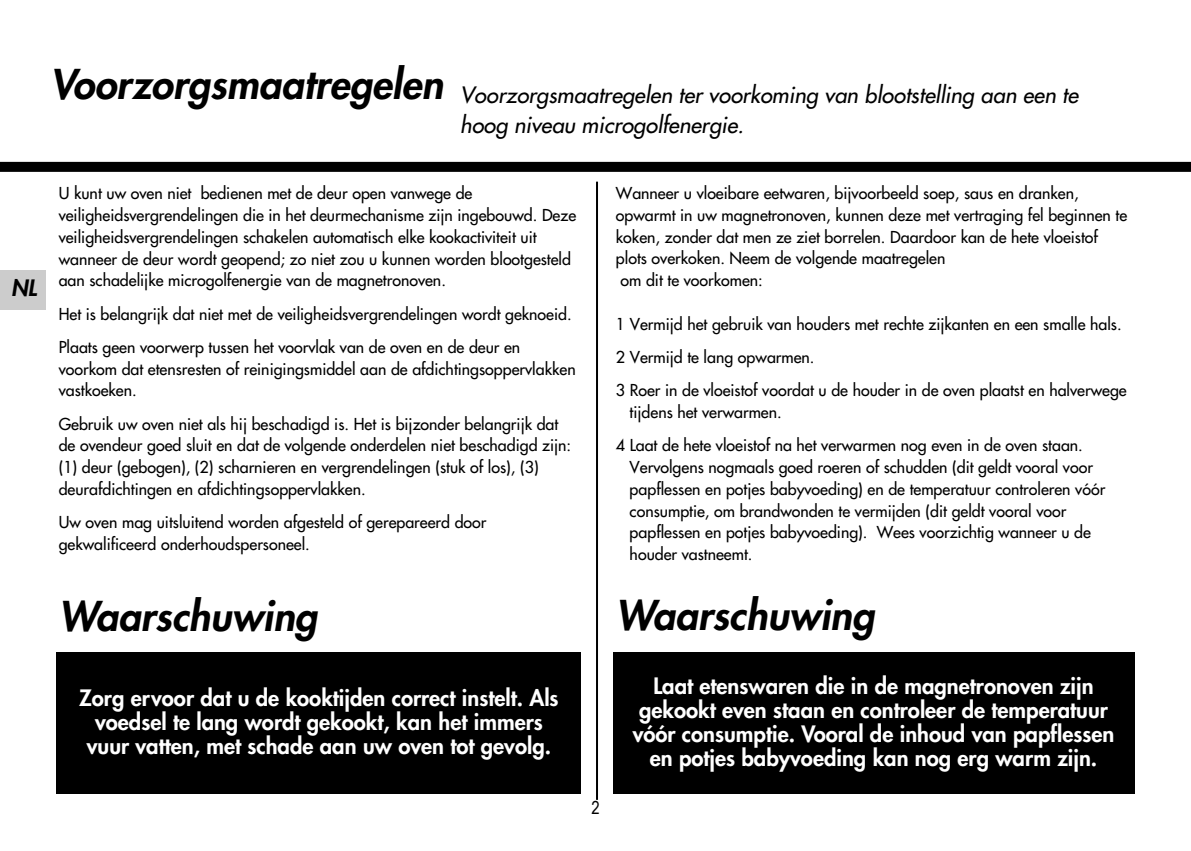
<style>
.page{position:relative;width:1191px;height:851px;background:#fff}
.page>*{position:absolute;margin:0;border:0;box-sizing:border-box;transform-origin:0 0}
.t1{font:italic 800 40px "Futura";color:#000}
.t2{font:800 22px/24px "Futura";color:#fff;text-align:center}
.t3{font:italic 22px/30px "Futura";color:#000}
.t4{font:italic 800 22px "Futura";color:#000}
.t5{font:18px "Arial Narrow";color:#000}
.t6{font:16px/21.8px "Futura";color:#000}
</style>
<div class="page">
<hr style="left:596px;top:182px;width:2px;height:617px;background:#000">
<div style="left:612px;top:652px;width:522px;height:142px;background:#000"></div>
<div style="left:57px;top:652px;width:524px;height:142px;background:#000"></div>
<div style="left:0;top:162px;width:1190px;height:10px;background:#000"></div>
<div style="left:0;top:270px;width:45px;height:39px;background:#ccc"></div>
<h1 class="t1" style="left:50px;top:59px;width:394px">Voorzorgsmaatregelen</h1>
<h2 class="t3" style="left:460px;top:81px;width:619px">Voorzorgsmaatregelen ter voorkoming van blootstelling aan een te hoog niveau microgolfenergie.</h2>
<h2 class="t4" style="left:11px;top:274px;width:27px">NL</h2>
<p class="t6" style="left:59px;top:183px;width:519px">U kunt uw oven niet bedienen met de deur open vanwege de veiligheidsvergrendelingen die in het deurmechanisme zijn ingebouwd. Deze veiligheidsvergrendelingen schakelen automatisch elke kookactiviteit uit wanneer de deur wordt geopend; zo niet zou u kunnen worden blootgesteld aan schadelijke microgolfenergie van de magnetronoven.</p>
<p class="t6" style="left:59px;top:298px;width:514px;line-height:33.2px">Het is belangrijk dat niet met de veiligheidsvergrendelingen wordt geknoeid.<br>Plaats geen voorwerp tussen het voorvlak van de oven en de deur en</p>
<p class="t6" style="left:59px;top:359px;width:518px">voorkom dat etensresten of reinigingsmiddel aan de afdichtingsoppervlakken vastkoeken.</p>
<p class="t6" style="left:59px;top:414px;width:514px">Gebruik uw oven niet als hij beschadigd is. Het is bijzonder belangrijk dat de ovendeur goed sluit en dat de volgende onderdelen niet beschadigd zijn: (1) deur (gebogen), (2) scharnieren en vergrendelingen (stuk of los), (3) deurafdichtingen en afdichtingsoppervlakken.</p>
<p class="t6" style="left:59px;top:512px;width:429px">Uw oven mag uitsluitend worden afgesteld of gerepareerd door gekwalificeerd onderhoudspersoneel.</p>
<h1 class="t1" style="left:59px;top:591px;width:260px">Waarschuwing</h1>
<h2 class="t2" style="left:79px;top:687px;width:481px">Zorg ervoor dat u de kooktijden correct instelt. Als voedsel te lang wordt gekookt, kan het immers vuur vatten, met schade aan uw oven tot gevolg.</h2>
<p class="t5" style="left:591px;top:794px;width:10px">2</p>
<p class="t6" style="left:616px;top:183px;width:513px">Wanneer u vloeibare eetwaren, bijvoorbeeld soep, saus en dranken, opwarmt in uw magnetronoven, kunnen deze met vertraging fel beginnen te koken, zonder dat men ze ziet borrelen. Daardoor kan de hete vloeistof plots overkoken. Neem de volgende maatregelen<br>om dit te voorkomen:</p>
<p class="t6" style="left:616px;top:308px;width:512px;line-height:33.2px">1 Vermijd het gebruik van houders met rechte zijkanten en een smalle hals.<br>2 Vermijd te lang opwarmen.<br>3 Roer in de vloeistof voordat u de houder in de oven plaatst en halverwege</p>
<p class="t6" style="left:616px;top:396px;width:468px;line-height:33.2px;text-indent:14px">tijdens het verwarmen.<br>4 Laat de hete vloeistof na het verwarmen nog even in de oven staan.</p>
<p class="t6" style="left:629px;top:457px;width:477px">Vervolgens nogmaals goed roeren of schudden (dit geldt vooral voor papflessen en potjes babyvoeding) en de temperatuur controleren vóór consumptie, om brandwonden te vermijden (dit geldt vooral voor papflessen en potjes babyvoeding). Wees voorzichtig wanneer u de houder vastneemt.</p>
<h1 class="t1" style="left:616px;top:590px;width:260px">Waarschuwing</h1>
<h2 class="t2" style="left:632px;top:675px;width:483px">Laat etenswaren die in de magnetronoven zijn gekookt even staan en controleer de temperatuur vóór consumptie. Vooral de inhoud van papflessen en potjes babyvoeding kan nog erg warm zijn.</h2>
</div>
